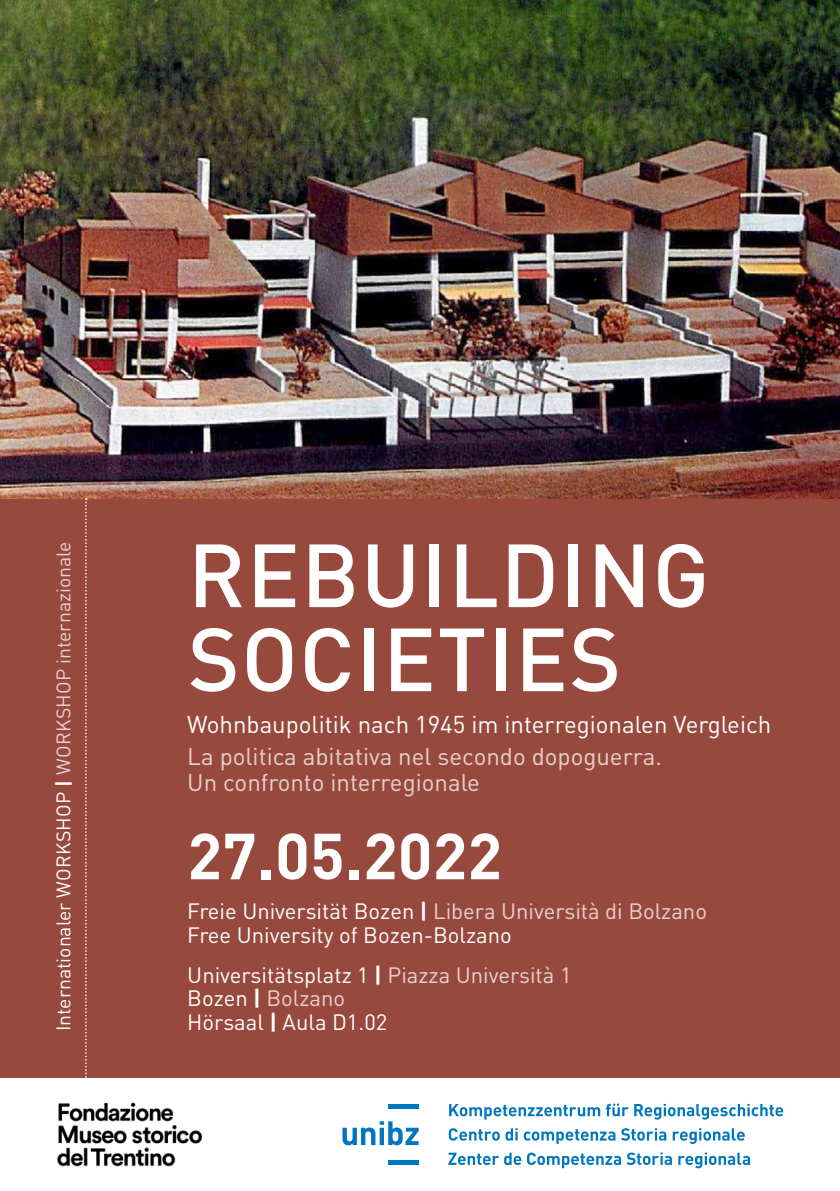
<style>
.page{position:relative;width:840px;height:1191px;background:#fff}
.page>*{position:absolute;margin:0;border:0;box-sizing:border-box;transform-origin:0 0}
.t1{font:500 88px/84px "Din OT";letter-spacing:.015em;color:#fff}
.t2{font:700 64px "Din OT";color:#fff}
.t3{font:24px/25.8px "Din OT";color:#e6d3cd}
.t4{font:24px "Din OT";color:#fff}
.t5{font:22px/23.8px "Din OT";color:#fff}
.t6{font:22px/23.8px "Din OT";color:#e6d3cd}
.t7{font:19.4px "Din OT";color:#fff}
.s1{font-weight:700}
.s2{color:#e6d3cd}
.s3{color:#fff}
.s4{font-weight:700;color:#fff}
</style>
<div class="page">
<img style="left:0;top:0;width:839px;height:499px">
<img style="left:57px;top:1102px;width:145px;height:65px">
<hr style="left:388px;top:1104px;width:30px;height:4px;background:#0077be">
<svg style="left:342px;top:1121px;width:76px;height:24px"></svg>
<hr style="left:388px;top:1160px;width:30px;height:4px;background:#0077be">
<svg style="left:449px;top:1103px;width:333px;height:16px"></svg>
<svg style="left:448px;top:1128px;width:51px;height:12px"></svg>
<svg style="left:505px;top:1128px;width:12px;height:12px"></svg>
<svg style="left:523px;top:1128px;width:143px;height:15px"></svg>
<svg style="left:672px;top:1128px;width:72px;height:16px"></svg>
<svg style="left:626px;top:1152px;width:45px;height:13px"></svg>
<svg style="left:678px;top:1152px;width:71px;height:16px"></svg>
<svg style="left:448px;top:1152px;width:172px;height:16px"></svg>
<div style="left:0;top:499px;width:839px;height:578px;background:#98493d"></div>
<svg style="left:85px;top:498px;width:2px;height:580px"></svg>
<p class="t7" style="left:51px;top:1031px;width:491px;rotate:-90deg">Internationaler WORKSHOP <span class="s1">|</span> <span class="s2">WORKSHOP internazionale</span></p>
<h1 class="t1" style="left:188px;top:530px;width:523px">REBUILDING<br>SOCIETIES</h1>
<p class="t4" style="left:187px;top:709px;width:585px">Wohnbaupolitik nach 1945 im interregionalen Vergleich</p>
<p class="t3" style="left:187px;top:743px;width:475px">La politica abitativa nel secondo dopoguerra.<br>Un confronto interregionale</p>
<h2 class="t2" style="left:187px;top:814px;width:316px">27.05.2022</h2>
<p class="t5" style="left:187px;top:898px;width:521px">Freie Universität Bozen <span class="s1">|</span> <span class="s2">Libera Università di Bolzano<br></span>Free University of Bozen-Bolzano</p>
<p class="t6" style="left:187px;top:962px;width:385px"><span class="s3">Universitätsplatz 1</span> <span class="s4">|</span> Piazza Università 1<br><span class="s3">Bozen</span> <span class="s4">|</span> Bolzano</p>
<p class="t5" style="left:187px;top:1009px;width:201px">Hörsaal <span class="s1">|</span> Aula D1.02</p>
</div>
